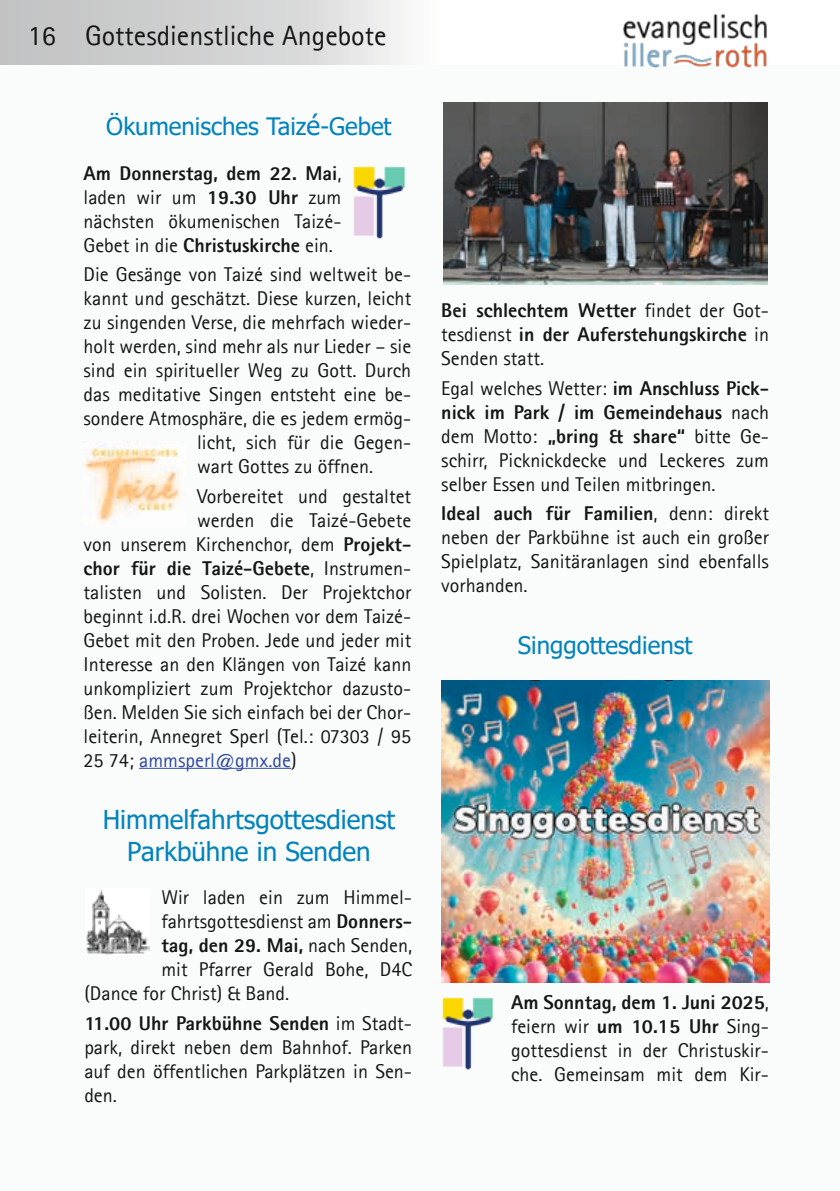
<style>
.page{position:relative;width:840px;height:1191px;background:#fff}
.page>*{position:absolute;margin:0;border:0;box-sizing:border-box;transform-origin:0 0}
.t1{font:28px "Agfa Rotis Sans Serif";color:#141515}
.t2{font:26px/32px "Tahoma";color:#0083bd;text-align:center}
.t3{font:24px "Tahoma";color:#0083bd}
.t4{font:20px/24px "Agfa Rotis Sans Serif";color:#141515;text-align:justify}
.t5{font:800 20px/24px "Agfa Rotis Sans Serif";color:#141515;text-align:justify}
.t6{font:20px "Agfa Rotis Sans Serif";color:#2f49a2}
.s1{font-size:26px}
.s2{font-weight:800}
.s3{font-weight:400}
.s4{color:#141515}
</style>
<div class="page">
<svg style="left:0;top:0;width:406px;height:65px;background:#d3d3d4"></svg>
<div style="left:0;top:66px;width:839px;height:1125px;background:#fafbfb"></div>
<img style="left:623px;top:13px;width:144px;height:55px">
<img style="left:443px;top:102px;width:323px;height:182px">
<hr style="left:139px;top:768px;width:152px;height:1px;background:#2f49a2">
<img style="left:353px;top:166px;width:53px;height:73px">
<img style="left:83px;top:441px;width:97px;height:82px">
<img style="left:441px;top:680px;width:328px;height:302px">
<img style="left:86px;top:889px;width:64px;height:65px">
<img style="left:442px;top:997px;width:52px;height:73px">
<h1 class="t1" style="left:28px;top:19px;width:360px">16 Gottesdienstliche Angebote</h1>
<p class="t3" style="left:106px;top:110px;width:287px">Ökumenisches Taiz<span class="s1">é</span>-Gebet</p>
<p class="t4" style="left:83px;top:161px;width:259px"><span class="s2">Am Donnerstag, dem 22. Mai</span>, laden wir um <span class="s2">19.30 Uhr</span> zum nächsten ökumenischen Taizé-Gebet in die <span class="s2">Christuskirche</span> ein.</p>
<p class="t4" style="left:83px;top:262px;width:329px">Die Gesänge von Taizé sind weltweit be-</p>
<p class="t4" style="left:83px;top:286px;width:329px">kannt und geschätzt. Diese kurzen, leicht</p>
<p class="t4" style="left:83px;top:310px;width:329px">zu singenden Verse, die mehrfach wieder-</p>
<p class="t4" style="left:83px;top:334px;width:329px">holt werden, sind mehr als nur Lieder – sie</p>
<p class="t4" style="left:83px;top:358px;width:329px">sind ein spiritueller Weg zu Gott. Durch</p>
<p class="t4" style="left:83px;top:382px;width:329px">das meditative Singen entsteht eine be-</p>
<p class="t4" style="left:83px;top:406px;width:329px">sondere Atmosphäre, die es jedem ermög-</p>
<p class="t4" style="left:197px;top:430px;width:216px">licht, sich für die Gegen-</p>
<p class="t4" style="left:197px;top:454px;width:177px">wart Gottes zu öffnen.</p>
<p class="t4" style="left:197px;top:484px;width:216px">Vorbereitet und gestaltet</p>
<p class="t4" style="left:197px;top:508px;width:216px">werden die Taizé-Gebete</p>
<p class="t4" style="left:83px;top:532px;width:329px">von unserem Kirchenchor, dem <span class="s2">Projekt-</span></p>
<p class="t5" style="left:83px;top:556px;width:329px">chor für die Taizé-Gebete<span class="s3">, Instrumen-</span></p>
<p class="t4" style="left:83px;top:580px;width:329px">talisten und Solisten. Der Projektchor</p>
<p class="t4" style="left:83px;top:604px;width:329px">beginnt i.d.R. drei Wochen vor dem Taizé-</p>
<p class="t4" style="left:83px;top:628px;width:329px">Gebet mit den Proben. Jede und jeder mit</p>
<p class="t4" style="left:83px;top:652px;width:329px">Interesse an den Klängen von Taizé kann</p>
<p class="t4" style="left:83px;top:676px;width:329px">unkompliziert zum Projektchor dazusto-</p>
<p class="t4" style="left:83px;top:700px;width:329px">ßen. Melden Sie sich einfach bei der Chor-</p>
<p class="t4" style="left:83px;top:724px;width:329px">leiterin, Annegret Sperl (Tel.: 07303 / 95</p>
<p class="t6" style="left:83px;top:748px;width:214px"><span class="s4">25 74;</span> ammsperl@gmx.de<span class="s4">)</span></p>
<h2 class="t2" style="left:103px;top:805px;width:294px">Himmelfahrtsgottesdienst<br>Parkbühne in Senden</h2>
<p class="t4" style="left:161px;top:885px;width:252px">Wir laden ein zum Himmel-</p>
<p class="t4" style="left:161px;top:909px;width:252px">fahrtsgottesdienst am <span class="s2">Donners-</span></p>
<p class="t5" style="left:161px;top:932px;width:252px">tag, den 29. Mai, <span class="s3">nach Senden,</span></p>
<p class="t4" style="left:161px;top:957px;width:252px">mit Pfarrer Gerald Bohe, D4C</p>
<p class="t4" style="left:84px;top:981px;width:206px">(Dance for Christ) &amp; Band.</p>
<p class="t4" style="left:84px;top:1010px;width:329px"><span class="s2">11.00 Uhr Parkbühne Senden</span> im Stadt&shy;park, direkt neben dem Bahnhof. Parken auf den öffentlichen Parkplätzen in Sen&shy;den.</p>
<p class="t5" style="left:441px;top:298px;width:329px">Bei schlechtem Wetter <span class="s3">findet der Got&shy;tesdienst</span> in der Auferstehungskirche <span class="s3">in Senden statt.</span></p>
<p class="t4" style="left:441px;top:375px;width:329px">Egal welches Wetter: <span class="s2">im Anschluss Pick&shy;nick im Park / im Gemeindehaus</span> nach dem Motto: <span class="s2">„bring &amp; share“</span> bitte Ge&shy;schirr, Picknickdecke und Leckeres zum selber Essen und Teilen mitbringen.</p>
<p class="t4" style="left:441px;top:501px;width:329px"><span class="s2">Ideal auch für Familien</span>, denn: direkt neben der Parkbühne ist auch ein großer Spielplatz, Sanitäranlagen sind ebenfalls vorhanden.</p>
<p class="t3" style="left:517px;top:629px;width:176px">Singgottesdienst</p>
<p class="t4" style="left:511px;top:990px;width:259px"><span class="s2">Am Sonntag, dem 1. Juni 2025</span>, feiern wir <span class="s2">um 10.15 Uhr</span> Sing&shy;gottesdienst in der Christuskir&shy;che. Gemeinsam mit dem Kir-</p>
</div>
